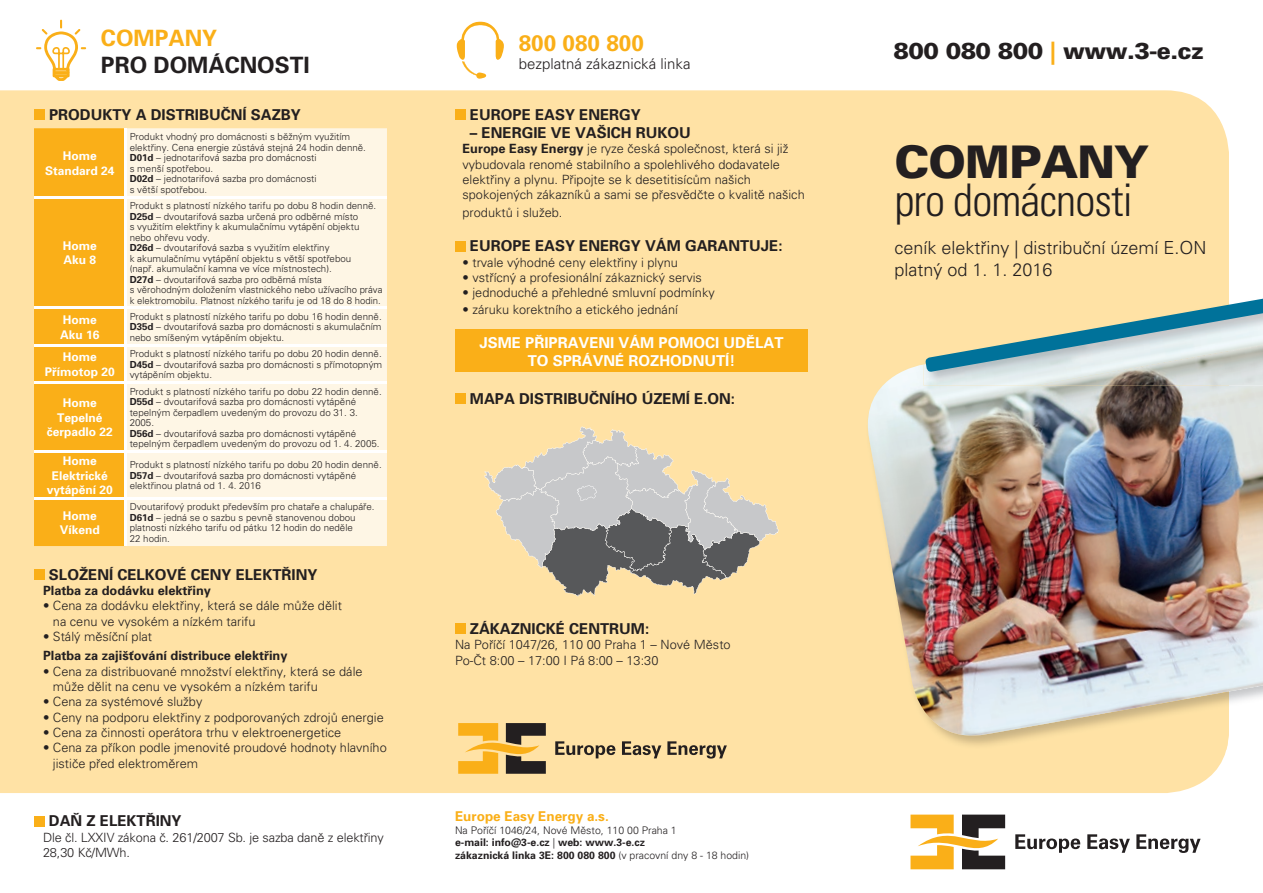
<style>
.page{position:relative;width:1263px;height:893px;background:#fff}
.page>*{position:absolute;margin:0;border:0;box-sizing:border-box;transform-origin:0 0}
.t1{font:300 condensed 45px "Univers CE";letter-spacing:-.02em;color:#231f20}
.t2{font:900 45px "Univers CE";letter-spacing:-.02em;color:#231f20}
.t3{font:900 23.1px "Univers CE";letter-spacing:-.02em;color:#231f20}
.t4{font:700 22.5px "Univers CE";color:#faaf18}
.t5{font:700 22.5px "Univers CE";color:#231f20}
.t6{font:300 18px/21.6px "Univers CE";color:#231f20}
.t7{font:700 15px "Univers CE";color:#231f20}
.t8{font:700 15px/18px "Univers CE";color:#fff;text-align:center}
.t9{font:300 15px "Univers CE";color:#231f20}
.t10{font:700 13.5px "Univers CE";color:#faaf18}
.t11{font:300 12.75px/15.3px "Univers CE";color:#231f20}
.t12{font:700 12.75px "Univers CE";color:#231f20}
.t13{font:700 12px/14.4px "Univers CE";color:#fff;text-align:center}
.t14{font:300 10.5px/12.6px "Univers CE";color:#231f20}
.t15{font:300 9.75px/10.5px "Univers CE";color:#231f20}
.s1{font-weight:700}
.s2{color:#faaf18}
</style>
<div class="page">
<div style="left:0;top:90px;width:1229px;height:703px;background:#ffe2a5"></div>
<svg style="left:458px;top:723px;width:88px;height:51px;background:#c19a4d"></svg>
<svg style="left:555px;top:741px;width:172px;height:18px;background:#baa47b"></svg>
<div style="left:34px;top:109px;width:11px;height:11px;background:#faaf18"></div>
<div style="left:455px;top:393px;width:11px;height:11px;background:#faaf18"></div>
<div style="left:34px;top:569px;width:11px;height:11px;background:#faaf18"></div>
<div style="left:34px;top:816px;width:11px;height:10px;background:#faaf18"></div>
<div style="left:455px;top:623px;width:11px;height:11px;background:#faaf18"></div>
<div style="left:455px;top:329px;width:353px;height:43px;background:#faaf18"></div>
<div style="left:455px;top:109px;width:11px;height:11px;background:#faaf18"></div>
<div style="left:455px;top:241px;width:11px;height:10px;background:#faaf18"></div>
<svg style="left:910px;top:815px;width:95px;height:54px"></svg>
<svg style="left:1015px;top:834px;width:185px;height:19px"></svg>
<svg style="left:457px;top:22px;width:47px;height:57px"></svg>
<svg style="left:36px;top:20px;width:50px;height:61px"></svg>
<svg style="left:484px;top:427px;width:294px;height:169px;background:#c8bda5"></svg>
<div style="left:34px;top:128px;width:90px;height:418px;background:#faaf18"></div>
<div style="left:127px;top:128px;width:260px;height:418px;background:#fef6e5"></div>
<hr style="left:124px;top:128px;width:3px;height:68px;background:#fff">
<hr style="left:34px;top:196px;width:91px;height:2px;background:#fff">
<hr style="left:125px;top:196px;width:262px;height:2px;background:#fff">
<hr style="left:124px;top:198px;width:3px;height:109px;background:#fff">
<hr style="left:34px;top:307px;width:91px;height:2px;background:#fff">
<hr style="left:125px;top:307px;width:262px;height:2px;background:#fff">
<hr style="left:124px;top:309px;width:3px;height:35px;background:#fff">
<hr style="left:34px;top:344px;width:91px;height:2px;background:#fff">
<hr style="left:125px;top:344px;width:262px;height:2px;background:#fff">
<hr style="left:124px;top:346px;width:3px;height:35px;background:#fff">
<hr style="left:34px;top:381px;width:91px;height:3px;background:#fff">
<hr style="left:125px;top:381px;width:262px;height:3px;background:#fff">
<hr style="left:124px;top:384px;width:3px;height:66px;background:#fff">
<hr style="left:34px;top:450px;width:91px;height:2px;background:#fff">
<hr style="left:125px;top:450px;width:262px;height:2px;background:#fff">
<hr style="left:124px;top:452px;width:3px;height:45px;background:#fff">
<hr style="left:34px;top:497px;width:91px;height:2px;background:#fff">
<hr style="left:125px;top:497px;width:262px;height:2px;background:#fff">
<hr style="left:124px;top:499px;width:3px;height:47px;background:#fff">
<div style="left:858px;top:305px;width:371px;height:445px;background:#ffe2a5"></div>
<img style="left:868px;top:364px;width:395px;height:381px">
<img style="left:923px;top:294px;width:306px;height:11px">
<img style="left:923px;top:307px;width:109px;height:79px">
<img style="left:1032px;top:372px;width:231px;height:14px">
<svg style="left:925px;top:295px;width:338px;height:77px;background:#bfcbb8"></svg>
<h3 class="t4" style="left:101px;top:25px;width:118px">COMPANY</h3>
<h3 class="t5" style="left:101px;top:52px;width:210px">PRO DOMÁCNOSTI</h3>
<h3 class="t7" style="left:49px;top:106px;width:253px">PRODUKTY A DISTRIBUČNÍ SAZBY</h3>
<p class="t13" style="left:45px;top:149px;width:71px">Home<br>Standard 24</p>
<p class="t13" style="left:63px;top:239px;width:35px;text-align:left">Home<br>Aku 8</p>
<p class="t15" style="left:130px;top:132px;width:238px">Produkt vhodný pro domácnosti s běžným využitím elektřiny. Cena energie zůstává stejná 24 hodin denně.<br><span class="s1">D01d</span> – jednotarifová sazba pro domácnosti<br>s menší spotřebou.<br><span class="s1">D02d</span> – jednotarifová sazba pro domácnosti<br>s větší spotřebou.</p>
<p class="t15" style="left:130px;top:201px;width:254px">Produkt s platností nízkého tarifu po dobu 8 hodin denně.<br><span class="s1">D25d</span> – dvoutarifová sazba určená pro odběrné místo<br>s využitím elektřiny k akumulačnímu vytápění objektu nebo ohřevu vody.<br><span class="s1">D26d</span> – dvoutarifová sazba s využitím elektřiny<br>k akumulačnímu vytápění objektu s větší spotřebou<br>(např. akumulační kamna ve více místnostech).<br><span class="s1">D27d</span> – dvoutarifová sazba pro odběrná místa<br>s věrohodným doložením vlastnického nebo užívacího práva k elektromobilu. Platnost nízkého tarifu je od 18 do 8 hodin.</p>
<p class="t13" style="left:60px;top:313px;width:41px;text-align:left">Home<br>Aku 16</p>
<p class="t15" style="left:130px;top:311px;width:253px;text-align:justify">Produkt s platností nízkého tarifu po dobu 16 hodin denně.<br><span class="s1">D35d</span> – dvoutarifová sazba pro domácnosti s akumulačním nebo smíšeným vytápěním objektu.</p>
<p class="t13" style="left:45px;top:350px;width:72px">Home<br>Přímotop 20</p>
<p class="t15" style="left:130px;top:349px;width:254px;text-align:justify">Produkt s platností nízkého tarifu po dobu 20 hodin denně.<br><span class="s1">D45d</span> – dvoutarifová sazba pro domácnosti s přímotopným vytápěním objektu.</p>
<p class="t13" style="left:47px;top:396px;width:68px">Home<br>Tepelné čerpadlo 22</p>
<p class="t15" style="left:130px;top:386px;width:253px">Produkt s platností nízkého tarifu po dobu 22 hodin denně.<br><span class="s1">D55d</span> – dvoutarifová sazba pro domácnosti vytápěné tepelným čerpadlem uvedeným do provozu do 31. 3.<br>2005.<br><span class="s1">D56d</span> – dvoutarifová sazba pro domácnosti vytápěné tepelným čerpadlem uvedeným do provozu od 1. 4. 2005.</p>
<p class="t13" style="left:47px;top:454px;width:68px">Home<br>Elektrické vytápění 20</p>
<p class="t15" style="left:130px;top:460px;width:253px">Produkt s platností nízkého tarifu po dobu 20 hodin denně.<br><span class="s1">D57d</span> – dvoutarifová sazba pro domácnosti vytápěné elektřinou platná od 1. 4. 2016</p>
<p class="t13" style="left:60px;top:508px;width:42px;text-align:left">Home<br>Víkend</p>
<p class="t15" style="left:130px;top:502px;width:246px">Dvoutarifový produkt především pro chataře a chalupáře.<br><span class="s1">D61d</span> – jedná se o sazbu s pevně stanovenou dobou platnosti nízkého tarifu od pátku 12 hodin do neděle<br>22 hodin.</p>
<h3 class="t7" style="left:49px;top:566px;width:270px">SLOŽENÍ CELKOVÉ CENY ELEKTŘINY</h3>
<h3 class="t12" style="left:43px;top:583px;width:169px">Platba za dodávku elektřiny</h3>
<h3 class="t11" style="left:53px;top:598px;width:291px;text-indent:-10px">• Cena za dodávku elektřiny, která se dále může dělit na cenu ve vysokém a nízkém tarifu</h3>
<h3 class="t11" style="left:43px;top:629px;width:111px">• Stálý měsíční plat</h3>
<h3 class="t12" style="left:43px;top:649px;width:246px">Platba za zajišťování distribuce elektřiny</h3>
<h3 class="t11" style="left:53px;top:664px;width:311px;text-indent:-10px">• Cena za distribuované množství elektřiny, která se dále může dělit na cenu ve vysokém a nízkém tarifu</h3>
<h3 class="t11" style="left:43px;top:694px;width:161px">• Cena za systémové služby</h3>
<h3 class="t11" style="left:43px;top:710px;width:342px">• Ceny na podporu elektřiny z podporovaných zdrojů energie</h3>
<h3 class="t11" style="left:43px;top:725px;width:300px">• Cena za činnosti operátora trhu v elektroenergetice</h3>
<h3 class="t11" style="left:53px;top:740px;width:335px;text-indent:-10px">• Cena za příkon podle jmenovité proudové hodnoty hlavního jističe před elektroměrem</h3>
<h3 class="t7" style="left:49px;top:813px;width:134px">DAŇ Z ELEKTŘINY</h3>
<h3 class="t11" style="left:43px;top:830px;width:342px">Dle čl. LXXIV zákona č. 261/2007 Sb. je sazba daně z elektřiny<br>28,30 Kč/MWh.</h3>
<h3 class="t4" style="left:519px;top:30px;width:127px">800 080 800</h3>
<h3 class="t9" style="left:519px;top:55px;width:173px">bezplatná zákaznická linka</h3>
<h3 class="t7" style="left:470px;top:106px;width:172px">EUROPE EASY ENERGY</h3>
<h3 class="t7" style="left:470px;top:124px;width:222px">– ENERGIE VE VAŠICH RUKOU</h3>
<h3 class="t11" style="left:462px;top:141px;width:344px"><span class="s1">Europe Easy Energy</span> je ryze česká společnost, která si již vybudovala renomé stabilního a spolehlivého dodavatele elektřiny a plynu. Připojte se k desetitisícům našich spokojených zákazníků a sami se přesvědčte o kvalitě našich</h3>
<h3 class="t11" style="left:462px;top:205px;width:101px">produktů i služeb.</h3>
<h3 class="t7" style="left:470px;top:238px;width:314px">EUROPE EASY ENERGY VÁM GARANTUJE:</h3>
<h3 class="t11" style="left:462px;top:255px;width:217px">• trvale výhodné ceny elektřiny i plynu</h3>
<h3 class="t11" style="left:462px;top:270px;width:241px">• vstřícný a profesionální zákaznický servis</h3>
<h3 class="t11" style="left:462px;top:285px;width:254px">• jednoduché a přehledné smluvní podmínky</h3>
<h3 class="t11" style="left:462px;top:302px;width:217px">• záruku korektního a etického jednání</h3>
<h3 class="t8" style="left:479px;top:334px;width:306px">JSME PŘIPRAVENI VÁM POMOCI UDĚLAT<br>TO SPRÁVNÉ ROZHODNUTÍ!</h3>
<h3 class="t7" style="left:470px;top:390px;width:267px">MAPA DISTRIBUČNÍHO ÚZEMÍ E.ON:</h3>
<h3 class="t7" style="left:470px;top:620px;width:181px">ZÁKAZNICKÉ CENTRUM:</h3>
<h3 class="t11" style="left:455px;top:637px;width:277px">Na Poříčí 1047/26, 110 00 Praha 1 – Nové Město<br>Po-Čt 8:00 – 17:00 I Pá 8:00 – 13:30</h3>
<h3 class="t10" style="left:455px;top:809px;width:155px">Europe Easy Energy a.s.</h3>
<p class="t14" style="left:455px;top:824px;width:296px">Na Poříčí 1046/24, Nové Město, 110 00 Praha 1<br><span class="s1">e-mail: info@3-e.cz</span> | <span class="s1">web: www.3-e.cz<br>zákaznická linka 3E: 800 080 800</span> (v pracovní dny 8 - 18 hodin)</p>
<h2 class="t3" style="left:893px;top:38px;width:312px">800 080 800 <span class="s2">|</span> www.3-e.cz</h2>
<h1 class="t2" style="left:894px;top:137px;width:256px">COMPANY</h1>
<h1 class="t1" style="left:894px;top:175px;width:240px">pro domácnosti</h1>
<h3 class="t6" style="left:894px;top:238px;width:314px">ceník elektřiny | distribuční území E.ON platný od 1. 1. 2016</h3>
</div>
